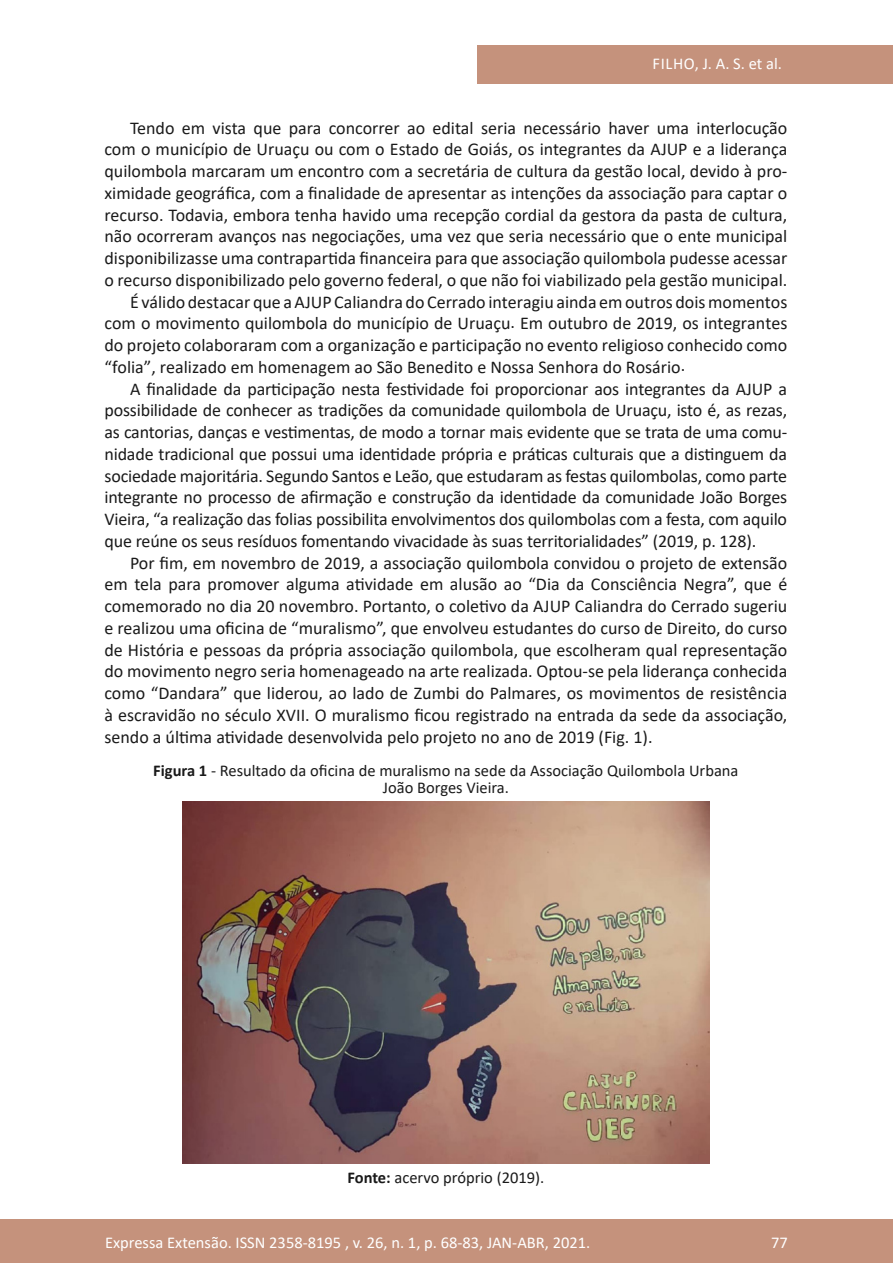
<style>
.page{position:relative;width:893px;height:1263px;background:#fff}
.page>*{position:absolute;margin:0;border:0;box-sizing:border-box;transform-origin:0 0}
.texto{font:18px/21.8px "Calibri";color:#1a1a1a;text-align:justify}
.legenda{font:16.5px "Calibri";color:#1a1a1a}
.t1{font:16.5px "Calibri";color:#fff}
.t2{font:16.5px "Calibri";letter-spacing:.04em;color:#fff}
.s1{font-weight:700}
</style>
<div class="page">
<div style="left:0;top:1219px;width:893px;height:44px;background:#c5927c"></div>
<div style="left:477px;top:45px;width:416px;height:39px;background:#c5927c"></div>
<img style="left:183px;top:802px;width:526px;height:361px">
<p class="t2" style="left:652px;top:52px;width:131px">FILHO, J. A. S. et al.</p>
<p class="texto" style="left:105px;top:116px;width:684px;text-indent:26px">Tendo em vista que para concorrer ao edital seria necessário haver uma interlocução com o município de Uruaçu ou com o Estado de Goiás, os integrantes da AJUP e a liderança quilombola marcaram um encontro com a secretária de cultura da gestão local, devido à pro&shy;ximidade geográfica, com a finalidade de apresentar as intenções da associação para captar o recurso. Todavia, embora tenha havido uma recepção cordial da gestora da pasta de cultura, não ocorreram avanços nas negociações, uma vez que seria necessário que o ente municipal disponibilizasse uma contrapartida financeira para que associação quilombola pudesse acessar o recurso disponibilizado pelo governo federal, o que não foi viabilizado pela gestão municipal.</p>
<p class="texto" style="left:105px;top:290px;width:684px;text-indent:26px">É válido destacar que a AJUP Caliandra do Cerrado interagiu ainda em outros dois momentos com o movimento quilombola do município de Uruaçu. Em outubro de 2019, os integrantes do projeto colaboraram com a organização e participação no evento religioso conhecido como “folia”, realizado em homenagem ao São Benedito e Nossa Senhora do Rosário.</p>
<p class="texto" style="left:105px;top:377px;width:684px;text-indent:26px">A finalidade da participação nesta festividade foi proporcionar aos integrantes da AJUP a possibilidade de conhecer as tradições da comunidade quilombola de Uruaçu, isto é, as rezas, as cantorias, danças e vestimentas, de modo a tornar mais evidente que se trata de uma comu&shy;nidade tradicional que possui uma identidade própria e práticas culturais que a distinguem da sociedade majoritária. Segundo Santos e Leão, que estudaram as festas quilombolas, como parte integrante no processo de afirmação e construção da identidade da comunidade João Borges Vieira, “a realização das folias possibilita envolvimentos dos quilombolas com a festa, com aquilo que reúne os seus resíduos fomentando vivacidade às suas territorialidades” (2019, p. 128).</p>
<p class="texto" style="left:105px;top:551px;width:684px;text-indent:26px">Por fim, em novembro de 2019, a associação quilombola convidou o projeto de extensão em tela para promover alguma atividade em alusão ao “Dia da Consciência Negra”, que é comemorado no dia 20 novembro. Portanto, o coletivo da AJUP Caliandra do Cerrado sugeriu e realizou uma oficina de “muralismo”, que envolveu estudantes do curso de Direito, do curso de História e pessoas da própria associação quilombola, que escolheram qual representação do movimento negro seria homenageado na arte realizada. Optou-se pela liderança conhecida como “Dandara” que liderou, ao lado de Zumbi do Palmares, os movimentos de resistência à escravidão no século XVII. O muralismo ficou registrado na entrada da sede da associação, sendo a última atividade desenvolvida pelo projeto no ano de 2019 (Fig. 1).</p>
<p class="legenda" style="left:153px;top:759px;width:587px"><span class="s1">Figura 1</span> - Resultado da oficina de muralismo na sede da Associação Quilombola Urbana</p>
<p class="legenda" style="left:383px;top:776px;width:128px">João Borges Vieira.</p>
<p class="legenda" style="left:347px;top:1166px;width:198px"><span class="s1">Fonte:</span> acervo próprio (2019).</p>
<p class="t1" style="left:105px;top:1230px;width:487px">Expressa Extensão. ISSN 2358-8195 , v. 26, n. 1, p. 68-83, JAN-ABR, 2021.</p>
<p class="t1" style="left:771px;top:1230px;width:18px">77</p>
</div>
